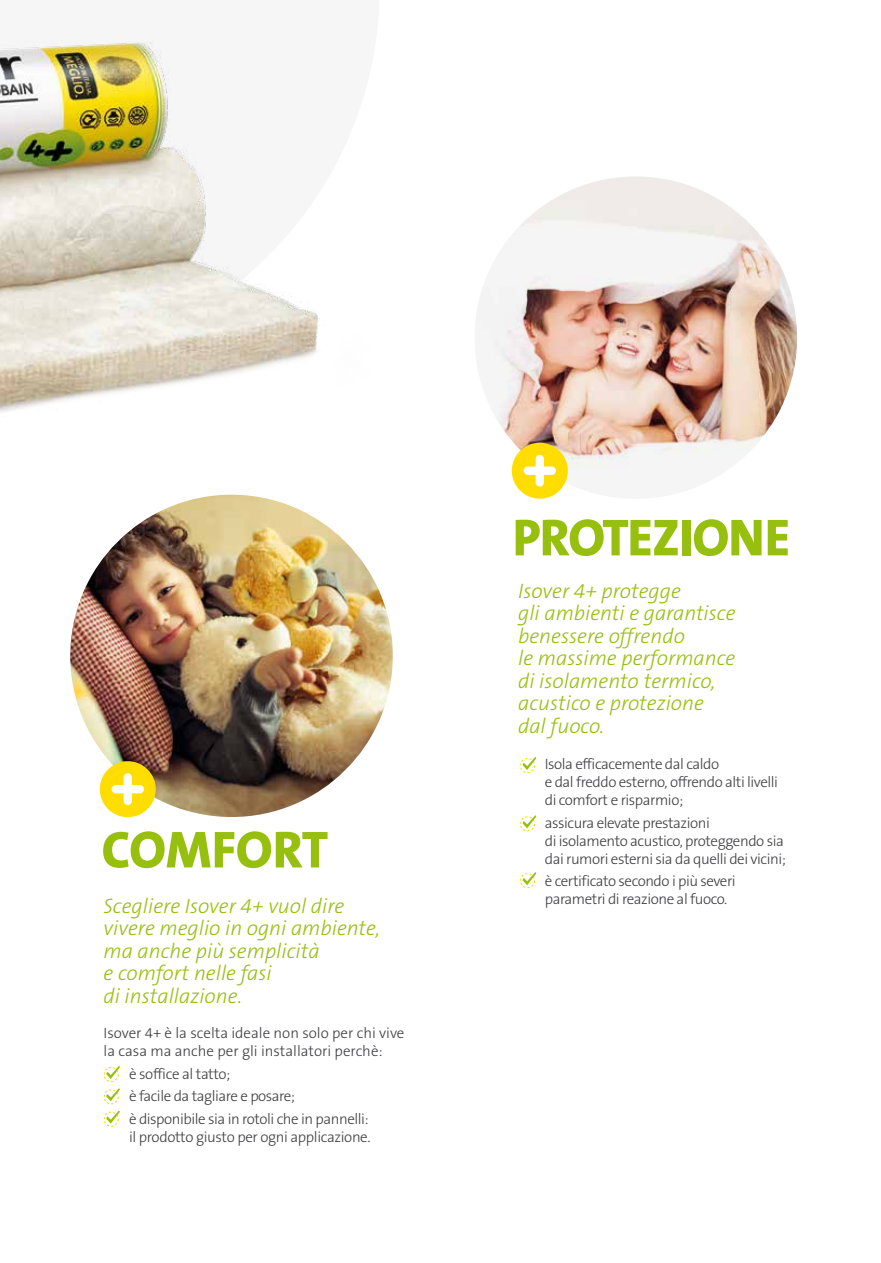
<style>
.page{position:relative;width:881px;height:1263px;background:#fff}
.page>*{position:absolute;margin:0;border:0;box-sizing:border-box;transform-origin:0 0}
.t1{font:800 52.5px "The Sans B8";letter-spacing:-.02em;color:#97bf0d}
.t2{font:italic 300 21px/22.5px "The Sans B3";color:#97bf0d}
.t3{font:300 15px/18px "The Sans B3";letter-spacing:-.03em;color:#3e3d40}
.t4{font:300 15px/18px "The Sans B3";color:#3e3d40}
</style>
<div class="page">
<img style="left:0;top:41px;width:318px;height:371px">
<svg style="left:520px;top:757px;width:16px;height:16px"></svg>
<svg style="left:520px;top:815px;width:16px;height:16px"></svg>
<svg style="left:520px;top:872px;width:16px;height:16px"></svg>
<img style="left:70px;top:495px;width:322px;height:322px;border-radius:161px">
<div style="left:100px;top:761px;width:56px;height:56px;background:#fd0;border-radius:50%"></div>
<div style="left:123px;top:773px;width:9px;height:32px;background:#fff;border-radius:4px"></div>
<div style="left:111px;top:785px;width:33px;height:8px;background:#fff;border-radius:4px"></div>
<svg style="left:104px;top:1066px;width:16px;height:16px"></svg>
<svg style="left:104px;top:1088px;width:16px;height:16px"></svg>
<svg style="left:104px;top:1110px;width:16px;height:17px"></svg>
<img style="left:474px;top:176px;width:322px;height:323px;border-radius:50%">
<div style="left:511px;top:443px;width:56px;height:56px;background:#fd0;border-radius:50%"></div>
<div style="left:535px;top:455px;width:8px;height:32px;background:#fff;border-radius:4px"></div>
<div style="left:523px;top:466px;width:32px;height:9px;background:#fff;border-radius:4px"></div>
<h1 class="t1" style="left:101px;top:822px;width:228px">COMFORT</h1>
<h2 class="t2" style="left:103px;top:895px;width:278px">Scegliere Isover 4+ vuol dire vivere meglio in ogni ambiente, ma anche più semplicità<br>e comfort nelle fasi<br>di installazione.</h2>
<p class="t4" style="left:103px;top:1024px;width:302px">Isover 4+ è la scelta ideale non solo per chi vive la casa ma anche per gli installatori perchè:</p>
<p class="t3" style="left:129px;top:1063px;width:241px;line-height:22.5px">è soffice al tatto;<br>è facile da tagliare e posare;<br>è disponibile sia in rotoli che in pannelli:</p>
<p class="t3" style="left:129px;top:1128px;width:243px">il prodotto giusto per ogni applicazione.</p>
<h1 class="t1" style="left:512px;top:510px;width:279px">PROTEZIONE</h1>
<h2 class="t2" style="left:518px;top:580px;width:219px">Isover 4+ protegge<br>gli ambienti e garantisce benessere offrendo<br>le massime performance di isolamento termico, acustico e protezione dal fuoco.</h2>
<p class="t3" style="left:544px;top:756px;width:235px">Isola efficacemente dal caldo<br>e dal freddo esterno, offrendo alti livelli di comfort e risparmio;</p>
<p class="t3" style="left:544px;top:814px;width:242px">assicura elevate prestazioni<br>di isolamento acustico, proteggendo sia dai rumori esterni sia da quelli dei vicini;</p>
<p class="t3" style="left:544px;top:873px;width:192px">è certificato secondo i più severi parametri di reazione al fuoco.</p>
</div>
